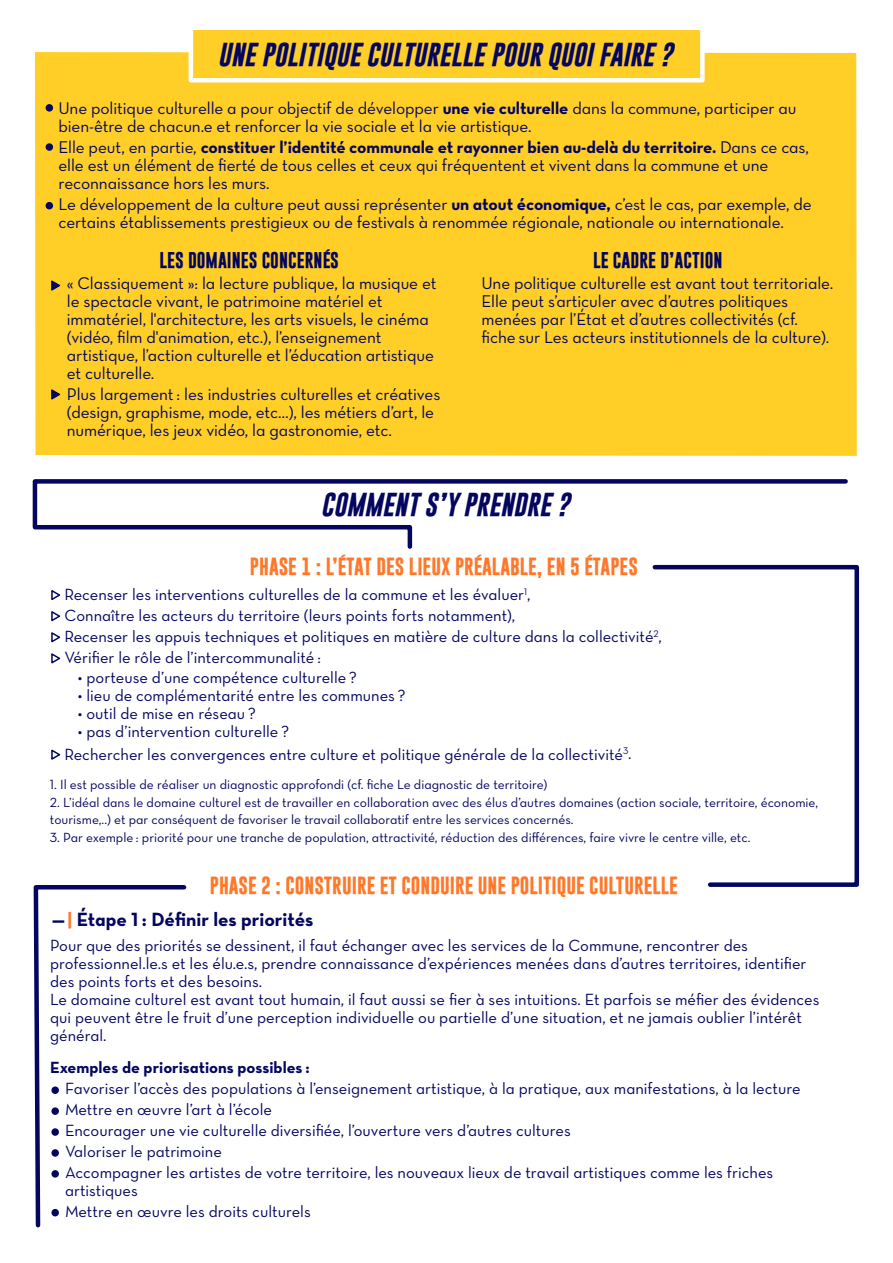
<style>
.page{position:relative;width:893px;height:1263px;background:#fff}
.page>*{position:absolute;margin:0;border:0;box-sizing:border-box;transform-origin:0 0}
.t1{font:italic 700 24px "Gobold";color:#04065f}
.t2{font:19.5px "Neutra Text Bold Alt";color:#04065f}
.t3{font:700 18px "Gobold";color:#ff782a}
.t4{font:17.25px/18px "Neutra Text Book Alt";letter-spacing:-.005em;color:#04065f}
.t5{font:16.5px/21px "Neutra Text Book Alt";color:#04065f}
.t6{font:700 16.5px "Gobold";color:#04065f}
.t7{font:13.5px/16.5px "Neutra Text Book Alt";color:#04065f}
.s1{font-family:"Neutra Text Bold Alt"}
.s2{color:#ff782a}
</style>
<div class="page">
<div style="left:35px;top:31px;width:822px;height:425px;background:#ffce27"></div>
<div style="left:189px;top:26px;width:516px;height:57px;border:4px solid #fff"></div>
<svg style="left:652px;top:564px;width:207px;height:323px"></svg>
<svg style="left:33px;top:885px;width:154px;height:343px"></svg>
<svg style="left:32px;top:479px;width:816px;height:70px"></svg>
<svg style="left:50px;top:279px;width:11px;height:13px"></svg>
<svg style="left:50px;top:387px;width:11px;height:14px"></svg>
<div style="left:46px;top:104px;width:7px;height:8px;border:2px solid #04065f;border-radius:50%"></div>
<div style="left:46px;top:143px;width:7px;height:8px;border:2px solid #04065f;border-radius:50%"></div>
<div style="left:46px;top:202px;width:7px;height:7px;border:2px solid #04065f;border-radius:50%"></div>
<svg style="left:51px;top:590px;width:10px;height:10px"></svg>
<svg style="left:51px;top:611px;width:10px;height:11px"></svg>
<svg style="left:51px;top:632px;width:10px;height:11px"></svg>
<svg style="left:51px;top:653px;width:10px;height:11px"></svg>
<svg style="left:51px;top:749px;width:10px;height:11px"></svg>
<div style="left:51px;top:1086px;width:8px;height:8px;border:2px solid #04065f;border-radius:50%"></div>
<div style="left:51px;top:1107px;width:8px;height:8px;border:2px solid #04065f;border-radius:50%"></div>
<div style="left:51px;top:1128px;width:8px;height:8px;border:2px solid #04065f;border-radius:50%"></div>
<div style="left:51px;top:1149px;width:8px;height:8px;border:2px solid #04065f;border-radius:50%"></div>
<div style="left:51px;top:1170px;width:8px;height:7px;border:2px solid #04065f;border-radius:50%"></div>
<div style="left:51px;top:1209px;width:8px;height:7px;border:2px solid #04065f;border-radius:50%"></div>
<p class="t1" style="left:218px;top:38px;width:456px">UNE POLITIQUE CULTURELLE POUR QUOI FAIRE ?</p>
<p class="t4" style="left:58px;top:98px;width:740px">Une politique culturelle a pour objectif de développer <span class="s1">une vie culturelle</span> dans la commune, participer au bien-être de chacun.e et renforcer la vie sociale et la vie artistique.</p>
<p class="t4" style="left:58px;top:137px;width:752px">Elle peut, en partie, <span class="s1">constituer l’identité communale et rayonner bien au-delà du territoire.</span> Dans ce cas, elle est un élément de fierté de tous celles et ceux qui fréquentent et vivent dans la commune et une reconnaissance hors les murs.</p>
<p class="t4" style="left:58px;top:194px;width:755px">Le développement de la culture peut aussi représenter <span class="s1">un atout économique,</span> c’est le cas, par exemple, de certains établissements prestigieux ou de festivals à renommée régionale, nationale ou internationale.</p>
<p class="t6" style="left:593px;top:249px;width:131px">LE CADRE D’ACTION</p>
<p class="t4" style="left:481px;top:273px;width:353px">Une politique culturelle est avant tout territoriale.<br>Elle peut s’articuler avec d’autres politiques menées par l’État et d’autres collectivités (cf. fiche sur Les acteurs institutionnels de la culture).</p>
<p class="t6" style="left:159px;top:249px;width:181px">LES DOMAINES CONCERNÉS</p>
<p class="t4" style="left:67px;top:273px;width:371px">« Classiquement »: la lecture publique, la musique et le spectacle vivant, le patrimoine matériel et immatériel, l'architecture, les arts visuels, le cinéma (vidéo, film d'animation, etc.), l’enseignement artistique, l’action culturelle et l’éducation artistique et culturelle.</p>
<p class="t4" style="left:67px;top:384px;width:375px">Plus largement : les industries culturelles et créatives (design, graphisme, mode, etc…), les métiers d’art, le numérique, les jeux vidéo, la gastronomie, etc.</p>
<p class="t1" style="left:321px;top:488px;width:250px">COMMENT S’Y PRENDRE ?</p>
<p class="t3" style="left:250px;top:555px;width:389px">PHASE 1 : L’ÉTAT DES LIEUX PRÉALABLE, EN 5 ÉTAPES</p>
<p class="t5" style="left:64px;top:584px;width:599px">Recenser les interventions culturelles de la commune et les évaluer<sup>1</sup>,<br>Connaître les acteurs du territoire (leurs points forts notamment),<br>Recenser les appuis techniques et politiques en matière de culture dans la collectivité<sup>2</sup>, Vérifier le rôle de l’intercommunalité :</p>
<p class="t5" style="left:78px;top:667px;width:281px">• porteuse d’une compétence culturelle ?</p>
<p class="t5" style="left:78px;top:685px;width:329px">• lieu de complémentarité entre les communes ?</p>
<p class="t5" style="left:78px;top:703px;width:180px">• outil de mise en réseau ?</p>
<p class="t5" style="left:64px;top:720px;width:569px;line-height:22.5px;text-indent:13px">• pas d’intervention culturelle ?<br>Rechercher les convergences entre culture et politique générale de la collectivité<sup>3</sup>.</p>
<p class="t7" style="left:50px;top:776px;width:499px">1. Il est possible de réaliser un diagnostic approfondi (cf. fiche Le diagnostic de territoire)</p>
<p class="t7" style="left:50px;top:794px;width:770px">2. L’idéal dans le domaine culturel est de travailler en collaboration avec des élus d’autres domaines (action sociale, territoire, économie, tourisme,..) et par conséquent de favoriser le travail collaboratif entre les services concernés.</p>
<p class="t7" style="left:50px;top:828px;width:702px">3. Par exemple : priorité pour une tranche de population, attractivité, réduction des différences, faire vivre le centre ville, etc.</p>
<p class="t3" style="left:210px;top:874px;width:470px">PHASE 2 : CONSTRUIRE ET CONDUIRE UNE POLITIQUE CULTURELLE</p>
<p class="t2" style="left:52px;top:907px;width:263px">—<span class="s2">|</span> Étape 1 : Définir les priorités</p>
<p class="t5" style="left:50px;top:936px;width:771px;line-height:18px">Pour que des priorités se dessinent, il faut échanger avec les services de la Commune, rencontrer des professionnel.le.s et les élu.e.s, prendre connaissance d’expériences menées dans d’autres territoires, identifier des points forts et des besoins.<br>Le domaine culturel est avant tout humain, il faut aussi se fier à ses intuitions. Et parfois se méfier des évidences qui peuvent être le fruit d’une perception individuelle ou partielle d’une situation, et ne jamais oublier l’intérêt général.</p>
<p class="t5" style="left:65px;top:1056px;width:737px;text-indent:-15px"><span class="s1">Exemples de priorisations possibles :<br></span>Favoriser l’accès des populations à l’enseignement artistique, à la pratique, aux manifestations, à la lecture Mettre en œuvre l’art à l’école<br>Encourager une vie culturelle diversifiée, l’ouverture vers d’autres cultures<br>Valoriser le patrimoine<br>Accompagner les artistes de votre territoire, les nouveaux lieux de travail artistiques comme les friches</p>
<p class="t5" style="left:65px;top:1179px;width:247px">artistiques<br>Mettre en œuvre les droits culturels</p>
</div>
